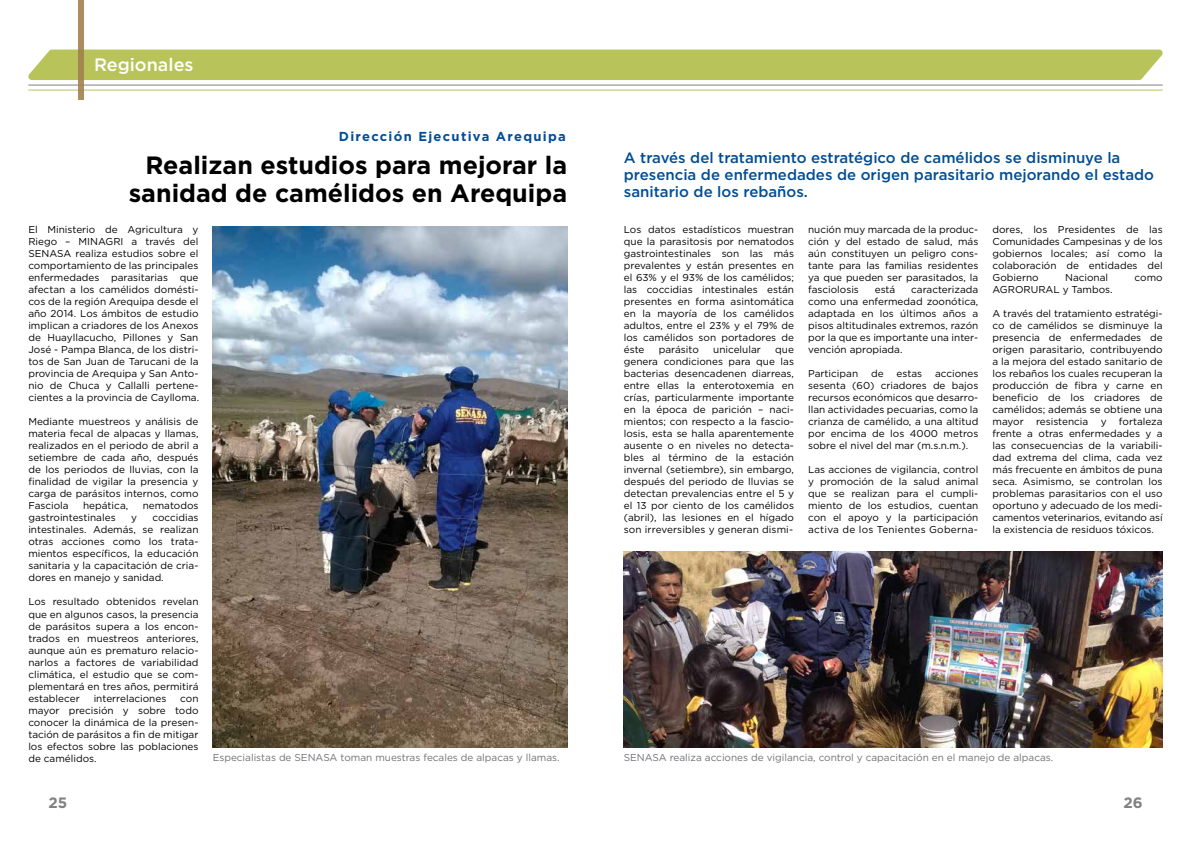
<style>
.page{position:relative;width:1191px;height:842px;background:#fff}
.page>*{position:absolute;margin:0;border:0;box-sizing:border-box;transform-origin:0 0}
.t1{font:700 25px/28px "Gotham";color:#000;text-align:right}
.t2{font:500 18px "Gotham";color:#fff}
.t3{font:500 15px/17px "Gotham";color:#004d93}
.t4{font:700 15px "Gotham";color:#818181}
.t5{font:700 13px "Gotham";letter-spacing:.1em;color:#004d97}
.t6{font:10px/12px "Gotham";color:#000;text-align:justify}
.t7{font:10px "Gotham";color:#717176}
</style>
<div class="page">
<hr style="left:28px;top:85px;width:1134px;height:1px;background:#818181">
<hr style="left:28px;top:90px;width:1134px;height:1px;background:#b8c459">
<div style="left:28px;top:50px;width:1134px;height:30px;background:#b8c459"></div>
<svg style="left:78px;top:0;width:6px;height:99px"></svg>
<img style="left:213px;top:226px;width:354px;height:522px">
<img style="left:624px;top:551px;width:538px;height:197px">
<h2 class="t2" style="left:94px;top:53px;width:101px">Regionales</h2>
<h3 class="t5" style="left:339px;top:128px;width:228px">Dirección Ejecutiva Arequipa</h3>
<h1 class="t1" style="left:129px;top:151px;width:440px">Realizan estudios para mejorar la sanidad de camélidos en Arequipa</h1>
<p class="t6" style="left:28px;top:224px;width:172px">El Ministerio de Agricultura y Riego – MINAGRI a través del SENASA realiza estudios sobre el comportamiento de las principales enfermedades parasitarias que afectan a los camélidos domésti&shy;cos de la región Arequipa desde el año 2014. Los ámbitos de estudio implican a criadores de los Anexos de Huayllacucho, Pillones y San José - Pampa Blanca, de los distri&shy;tos de San Juan de Tarucani de la provincia de Arequipa y San Anto&shy;nio de Chuca y Callalli pertene&shy;cientes a la provincia de Caylloma.</p>
<p class="t6" style="left:28px;top:416px;width:172px">Mediante muestreos y análisis de materia fecal de alpacas y llamas, realizados en el periodo de abril a setiembre de cada año, después de los periodos de lluvias, con la finalidad de vigilar la presencia y carga de parásitos internos, como Fasciola</p>
<p class="t6" style="left:83px;top:500px;width:47px">hepática,</p>
<p class="t6" style="left:143px;top:500px;width:57px">nematodos</p>
<p class="t6" style="left:28px;top:512px;width:89px">gastrointestinales</p>
<p class="t6" style="left:131px;top:512px;width:7px">y</p>
<p class="t6" style="left:28px;top:512px;width:172px;text-indent:124px">coccidias intestinales. Además, se realizan otras acciones como los trata&shy;mientos específicos, la educación sanitaria y la capacitación de cria&shy;dores en manejo y sanidad.</p>
<p class="t6" style="left:28px;top:596px;width:172px">Los resultado obtenidos revelan que en algunos casos, la presencia de parásitos supera a los encon&shy;trados en muestreos anteriores, aunque aún es prematuro relacio&shy;narlos a factores de variabilidad climática, el estudio que se com&shy;plementará en tres años, permitirá establecer</p>
<p class="t6" style="left:94px;top:692px;width:74px">interrelaciones</p>
<p class="t6" style="left:28px;top:692px;width:172px;text-indent:152px">con mayor precisión y sobre todo conocer la dinámica de la presen&shy;tación de parásitos a fin de mitigar los efectos sobre las poblaciones de camélidos.</p>
<p class="t7" style="left:213px;top:751px;width:348px">Especialistas de SENASA toman muestras fecales de alpacas y llamas.</p>
<h3 class="t3" style="left:624px;top:149px;width:532px">A través del tratamiento estratégico de camélidos se disminuye la presencia de enfermedades de origen parasitario mejorando el estado sanitario de los rebaños.</h3>
<p class="t6" style="left:624px;top:224px;width:172px">Los datos estadísticos muestran que la parasitosis por nematodos gastrointestinales son las más prevalentes y están presentes en el 63% y el 93% de los camélidos; las coccidias intestinales están presentes en forma asintomática en la mayoría de los camélidos adultos, entre el 23% y el 79% de los camélidos son portadores de éste</p>
<p class="t6" style="left:659px;top:344px;width:41px">parásito</p>
<p class="t6" style="left:713px;top:344px;width:49px">unicelular</p>
<p class="t6" style="left:624px;top:344px;width:172px;text-indent:151px">que genera condiciones para que las bacterias desencadenen diarreas, entre ellas la enterotoxemia en crías, particularmente importante en la época de parición – naci&shy;mientos; con respecto a la fascio&shy;losis, esta se halla aparentemente ausente o en niveles no detecta&shy;bles al término de la estación invernal (setiembre), sin embargo, después del periodo de lluvias se detectan prevalencias entre el 5 y el 13 por ciento de los camélidos (abril), las lesiones en el hígado son irreversibles y generan dismi-</p>
<p class="t6" style="left:808px;top:224px;width:172px">nución muy marcada de la produc&shy;ción y del estado de salud, más aún constituyen un peligro cons&shy;tante para las familias residentes ya que pueden ser parasitados, la fasciolosis</p>
<p class="t6" style="left:874px;top:284px;width:22px">está</p>
<p class="t6" style="left:808px;top:284px;width:172px;text-indent:103px">caracterizada como una enfermedad zoonótica, adaptada en los últimos años a pisos altitudinales extremos, razón por la que es importante una inter&shy;vención apropiada.</p>
<p class="t6" style="left:808px;top:368px;width:52px">Participan</p>
<p class="t6" style="left:871px;top:368px;width:14px">de</p>
<p class="t6" style="left:896px;top:368px;width:27px">estas</p>
<p class="t6" style="left:808px;top:368px;width:172px;text-indent:127px">acciones sesenta (60) criadores de bajos recursos económicos que desarro&shy;llan actividades pecuarias, como la crianza de camélido, a una altitud por encima de los 4000 metros sobre el nivel del mar (m.s.n.m.).</p>
<p class="t6" style="left:808px;top:464px;width:172px">Las acciones de vigilancia, control y promoción de la salud animal que se realizan para el cumpli&shy;miento de los estudios, cuentan con el apoyo y la participación activa de los Tenientes Goberna-</p>
<p class="t6" style="left:992px;top:224px;width:172px">dores, los Presidentes de las Comunidades Campesinas y de los gobiernos locales; así como la colaboración de entidades del Gobierno</p>
<p class="t6" style="left:1065px;top:272px;width:45px">Nacional</p>
<p class="t6" style="left:1134px;top:272px;width:29px">como</p>
<p class="t6" style="left:992px;top:284px;width:122px">AGRORURAL y Tambos.</p>
<p class="t6" style="left:992px;top:308px;width:172px">A través del tratamiento estratégi&shy;co de camélidos se disminuye la presencia de enfermedades de origen parasitario, contribuyendo a la mejora del estado sanitario de los rebaños los cuales recuperan la producción de fibra y carne en beneficio de los criadores de camélidos; además se obtiene una mayor resistencia y fortaleza frente a otras enfermedades y a las consecuencias de la variabili&shy;dad extrema del clima, cada vez más frecuente en ámbitos de puna seca. Asimismo, se controlan los problemas parasitarios con el uso oportuno y adecuado de los medi&shy;camentos veterinarios, evitando así la existencia de residuos tóxicos.</p>
<p class="t7" style="left:624px;top:751px;width:431px">SENASA realiza acciones de vigilancia, control y capacitación en el manejo de alpacas.</p>
<h3 class="t4" style="left:48px;top:792px;width:20px">25</h3>
<h3 class="t4" style="left:1123px;top:792px;width:21px">26</h3>
</div>
